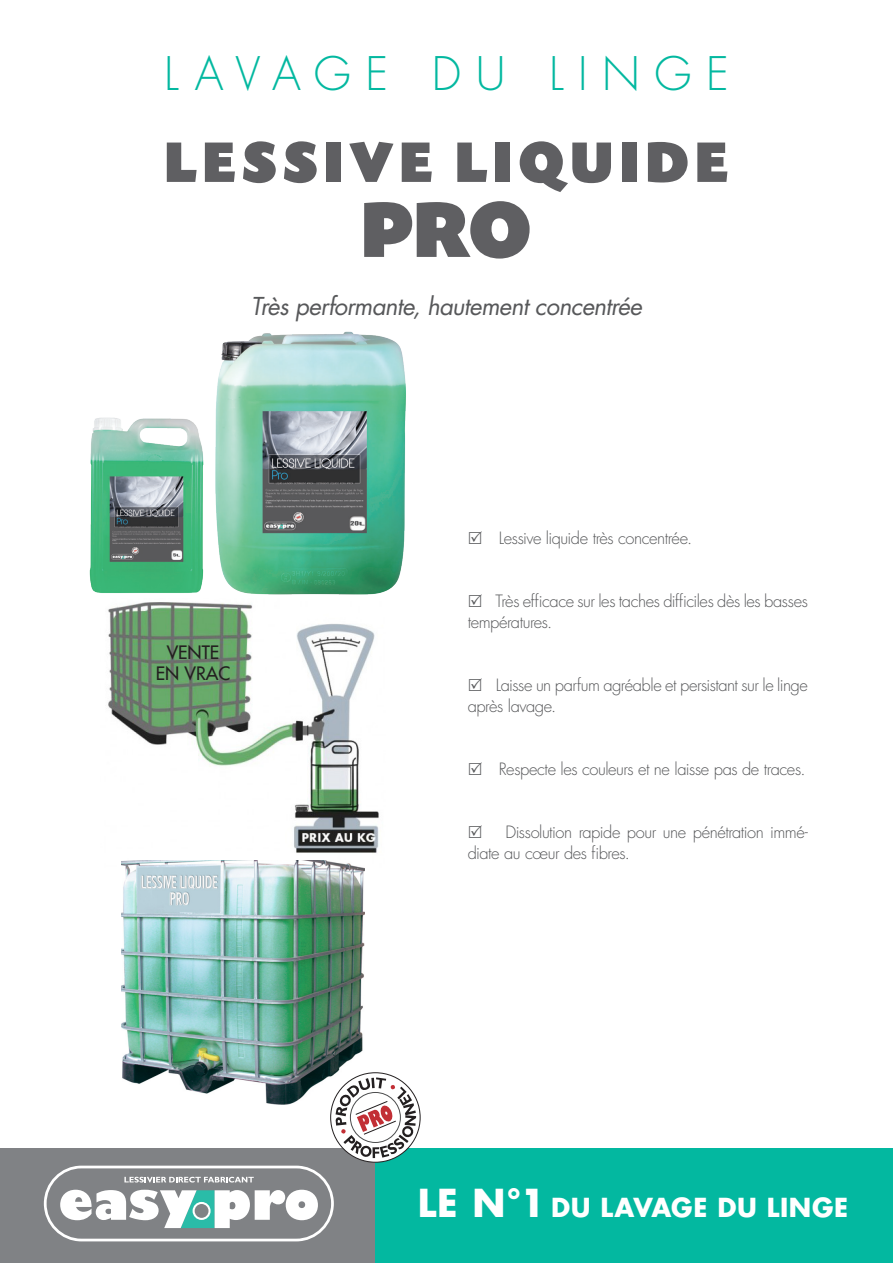
<style>
.page{position:relative;width:893px;height:1263px;background:#fff}
.page>*{position:absolute;margin:0;border:0;box-sizing:border-box;transform-origin:0 0}
.t1{font:900 82.5px "Today SHOP";color:#5f5f62}
.t2{font:900 60px "Today SHOP";letter-spacing:.125em;color:#5f5f62}
.t3{font:300 45px "Futura LT";letter-spacing:.32em;color:#03b8a0}
.t4{font:700 25.5px "Futura LT";letter-spacing:.02em;color:#fff}
.t5{font:italic 24px "Futura LT";letter-spacing:-.025em;color:#57585a}
.t6{font:18px "Futura LT";color:#231f20}
.t7{font:300 16.5px/21px "Futura LT";letter-spacing:-.03em;color:#57585a}
.s1{font-size:37.5px}
</style>
<div class="page">
<div style="left:373px;top:1148px;width:520px;height:115px;background:#03b8a0"></div>
<div style="left:0;top:1148px;width:374px;height:115px;background:#808285"></div>
<svg style="left:44px;top:1166px;width:290px;height:75px"></svg>
<img style="left:89px;top:417px;width:115px;height:176px">
<img style="left:215px;top:331px;width:191px;height:264px">
<img style="left:108px;top:602px;width:271px;height:259px">
<img style="left:121px;top:861px;width:244px;height:243px">
<svg style="left:331px;top:1073px;width:89px;height:89px"></svg>
<svg style="left:335px;top:1077px;width:81px;height:81px"></svg>
<p class="t3" style="left:164px;top:46px;width:566px">LAVAGE DU LINGE</p>
<p class="t2" style="left:165px;top:132px;width:564px">LESSIVE LIQUIDE</p>
<p class="t1" style="left:362px;top:188px;width:170px">PRO</p>
<p class="t5" style="left:251px;top:291px;width:393px">Très performante, hautement concentrée</p>
<p class="t7" style="left:499px;top:528px;width:195px">Lessive liquide très concentrée.</p>
<p class="t6" style="left:167px;top:640px;width:54px">VENTE</p>
<p class="t6" style="left:156px;top:662px;width:76px">EN VRAC</p>
<p class="t7" style="left:468px;top:591px;width:342px;text-indent:28px">Très efficace sur les taches difficiles dès les basses températures.</p>
<p class="t7" style="left:468px;top:675px;width:342px;text-indent:28px">Laisse un parfum agréable et persistant sur le linge après lavage.</p>
<p class="t7" style="left:499px;top:759px;width:308px">Respecte les couleurs et ne laisse pas de traces.</p>
<p class="t7" style="left:468px;top:822px;width:342px;text-indent:38px">Dissolution rapide pour une pénétration immé&shy;diate au cœur des fibres.</p>
<p class="t4" style="left:418px;top:1190px;width:432px"><span class="s1">LE N°1</span> DU LAVAGE DU LINGE</p>
</div>
